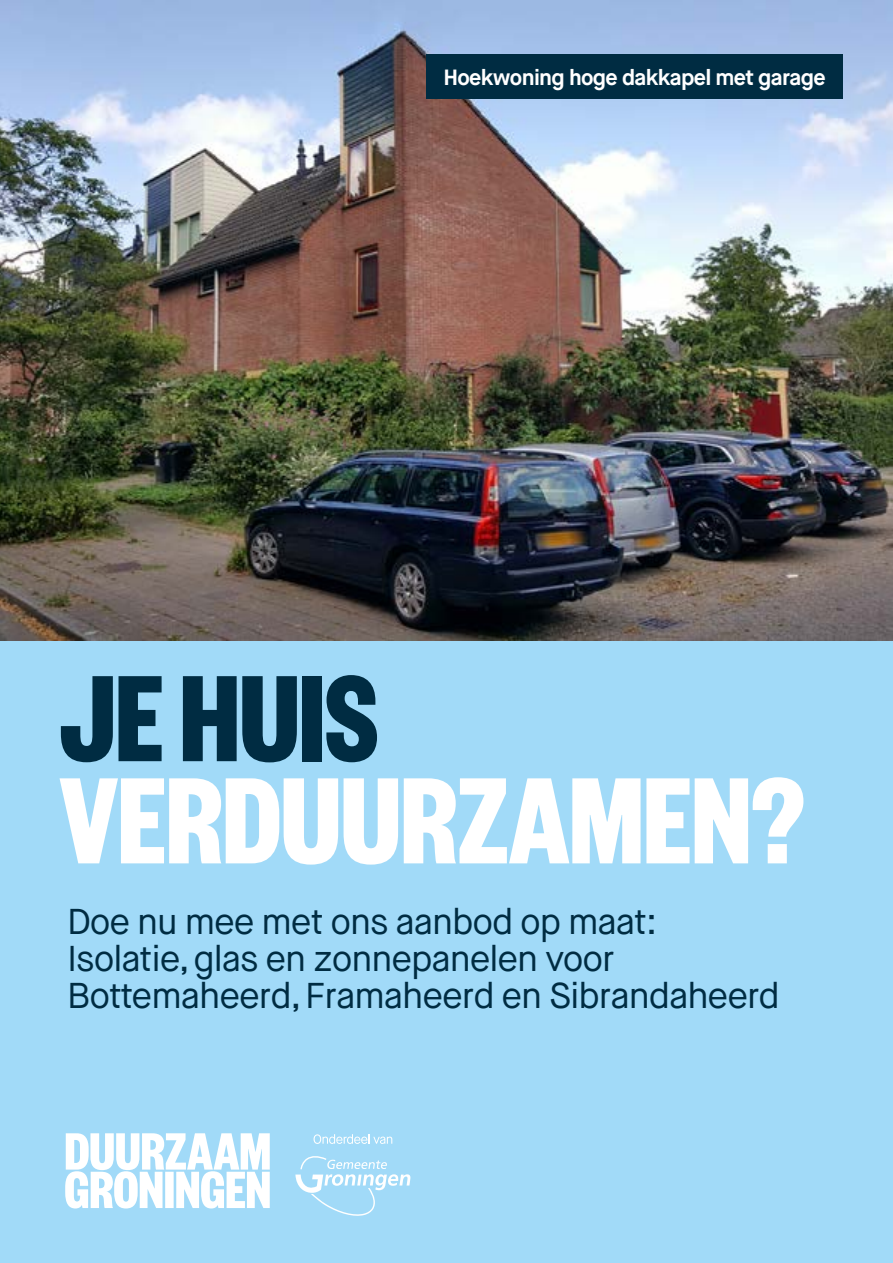
<style>
.page{position:relative;width:893px;height:1263px;background:#fff}
.page>*{position:absolute;margin:0;border:0;box-sizing:border-box;transform-origin:0 0}
.t1{font:700 135px "Founders Grotesk X Cond";color:#fff}
.t2{font:700 135px "Founders Grotesk X Cond";color:#002c42}
.t3{font:35.85px/37.3px "Maison Neue";letter-spacing:-.03em;color:#002c42}
.t4{font:700 22.05px "Maison Neue";letter-spacing:-.03em;color:#fff}
</style>
<div class="page">
<div style="left:0;top:640px;width:893px;height:623px;background:#a1daf8"></div>
<img style="left:0;top:0;width:893px;height:640px">
<div style="left:426px;top:54px;width:417px;height:45px;background:#002c42"></div>
<svg style="left:65px;top:1133px;width:205px;height:75px"></svg>
<svg style="left:295px;top:1156px;width:116px;height:60px"></svg>
<svg style="left:314px;top:1134px;width:78px;height:10px"></svg>
<p class="t4" style="left:443px;top:63px;width:384px">Hoekwoning hoge dakkapel met garage</p>
<h1 class="t2" style="left:60px;top:634px;width:320px">JE HUIS</h1>
<h1 class="t1" style="left:60px;top:736px;width:747px">VERDUURZAMEN?</h1>
<p class="t3" style="left:67px;top:903px;width:714px">Doe nu mee met ons aanbod op maat:<br>Isolatie, glas en zonnepanelen voor<br>Bottemaheerd, Framaheerd en Sibrandaheerd</p>
</div>
